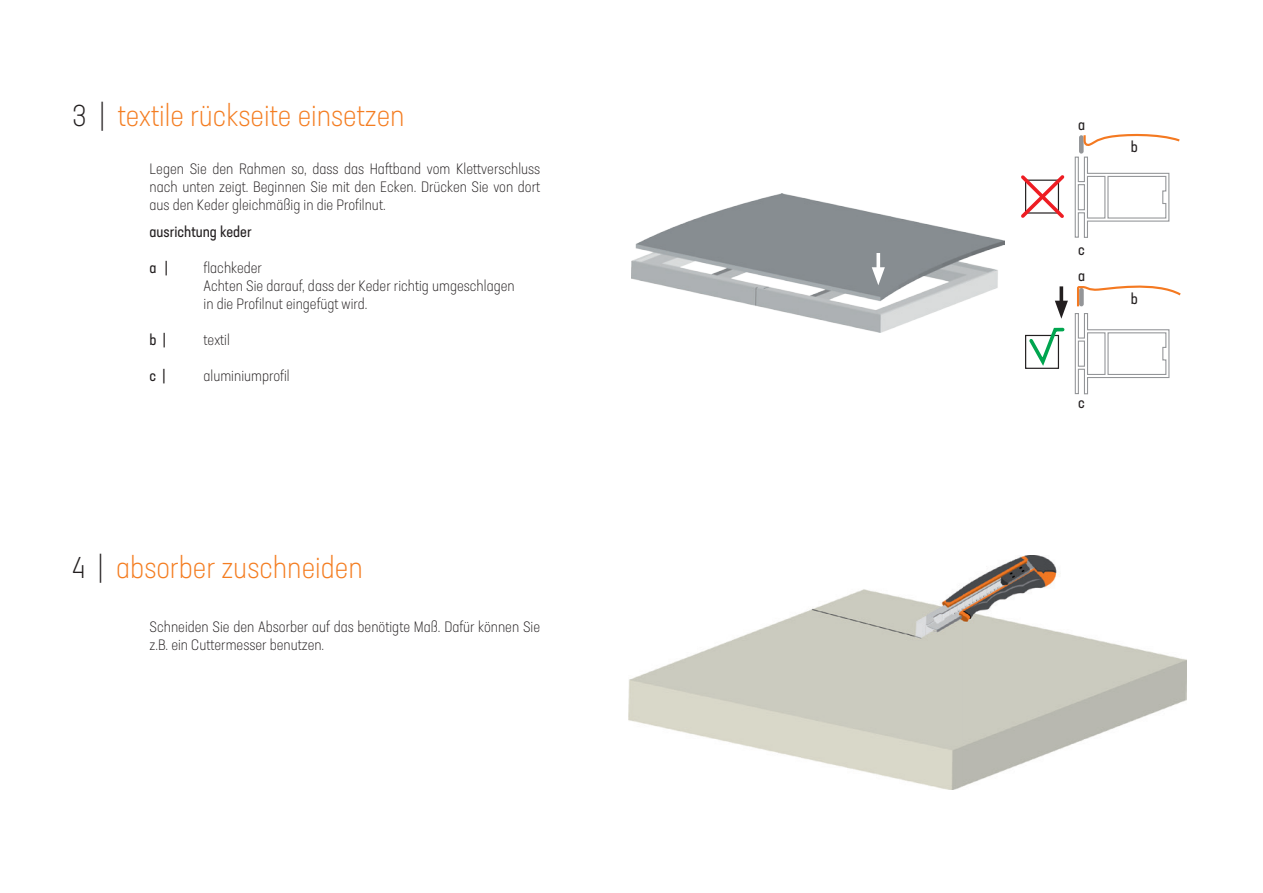
<style>
.page{position:relative;width:1263px;height:893px;background:#fff}
.page>*{position:absolute;margin:0;border:0;box-sizing:border-box;transform-origin:0 0}
.t1{font:300 condensed 30px "Neusa Next Pro";color:#f47d21}
.t2{font:300 condensed 15px/18px "Neusa Next Pro";color:#231f20}
.t3{font:condensed 15px "Neusa Next Pro";color:#231f20}
.s1{color:#231f20}
</style>
<div class="page">
<img style="left:629px;top:555px;width:557px;height:235px">
<svg style="left:1059px;top:286px;width:4px;height:15px"></svg>
<svg style="left:1055px;top:301px;width:13px;height:18px"></svg>
<svg style="left:1074px;top:285px;width:107px;height:110px"></svg>
<hr style="left:1079px;top:135px;width:4px;height:19px;background:#939598;border-radius:2px">
<svg style="left:1082px;top:133px;width:98px;height:13px"></svg>
<svg style="left:1074px;top:156px;width:96px;height:82px"></svg>
<div style="left:1025px;top:335px;width:34px;height:34px;border:1px solid #231f20"></div>
<svg style="left:1021px;top:175px;width:44px;height:43px"></svg>
<svg style="left:1026px;top:327px;width:39px;height:42px"></svg>
<img style="left:631px;top:193px;width:373px;height:139px">
<svg style="left:876px;top:253px;width:4px;height:14px"></svg>
<svg style="left:872px;top:267px;width:13px;height:18px"></svg>
<h1 class="t1" style="left:72px;top:98px;width:334px"><span class="s1">3 |</span> textile rückseite einsetzen</h1>
<p class="t2" style="left:150px;top:160px;width:392px;text-align:justify">Legen Sie den Rahmen so, dass das Haftband vom Klettverschluss nach unten zeigt. Beginnen Sie mit den Ecken. Drücken Sie von dort aus den Keder gleichmäßig in die Profilnut.</p>
<p class="t3" style="left:150px;top:222px;width:104px">ausrichtung keder</p>
<p class="t3" style="left:150px;top:258px;width:20px">a |</p>
<p class="t2" style="left:204px;top:259px;width:313px">flachkeder<br>Achten Sie darauf, dass der Keder richtig umgeschlagen in die Profilnut eingefügt wird.</p>
<p class="t3" style="left:150px;top:330px;width:18px">b |</p>
<p class="t2" style="left:204px;top:331px;width:28px">textil</p>
<p class="t3" style="left:150px;top:366px;width:18px">c |</p>
<p class="t2" style="left:204px;top:367px;width:88px">aluminiumprofil</p>
<h1 class="t1" style="left:72px;top:549px;width:292px"><span class="s1">4 |</span> absorber zuschneiden</h1>
<p class="t2" style="left:150px;top:618px;width:392px">Schneiden Sie den Absorber auf das benötigte Maß. Dafür können Sie z.B. ein Cuttermesser benutzen.</p>
<p class="t3" style="left:1078px;top:116px;width:9px">a</p>
<p class="t3" style="left:1078px;top:240px;width:8px">c</p>
<p class="t3" style="left:1078px;top:266px;width:9px">a</p>
<p class="t3" style="left:1078px;top:394px;width:8px">c</p>
<p class="t3" style="left:1131px;top:138px;width:9px">b</p>
<p class="t3" style="left:1131px;top:290px;width:9px">b</p>
</div>
